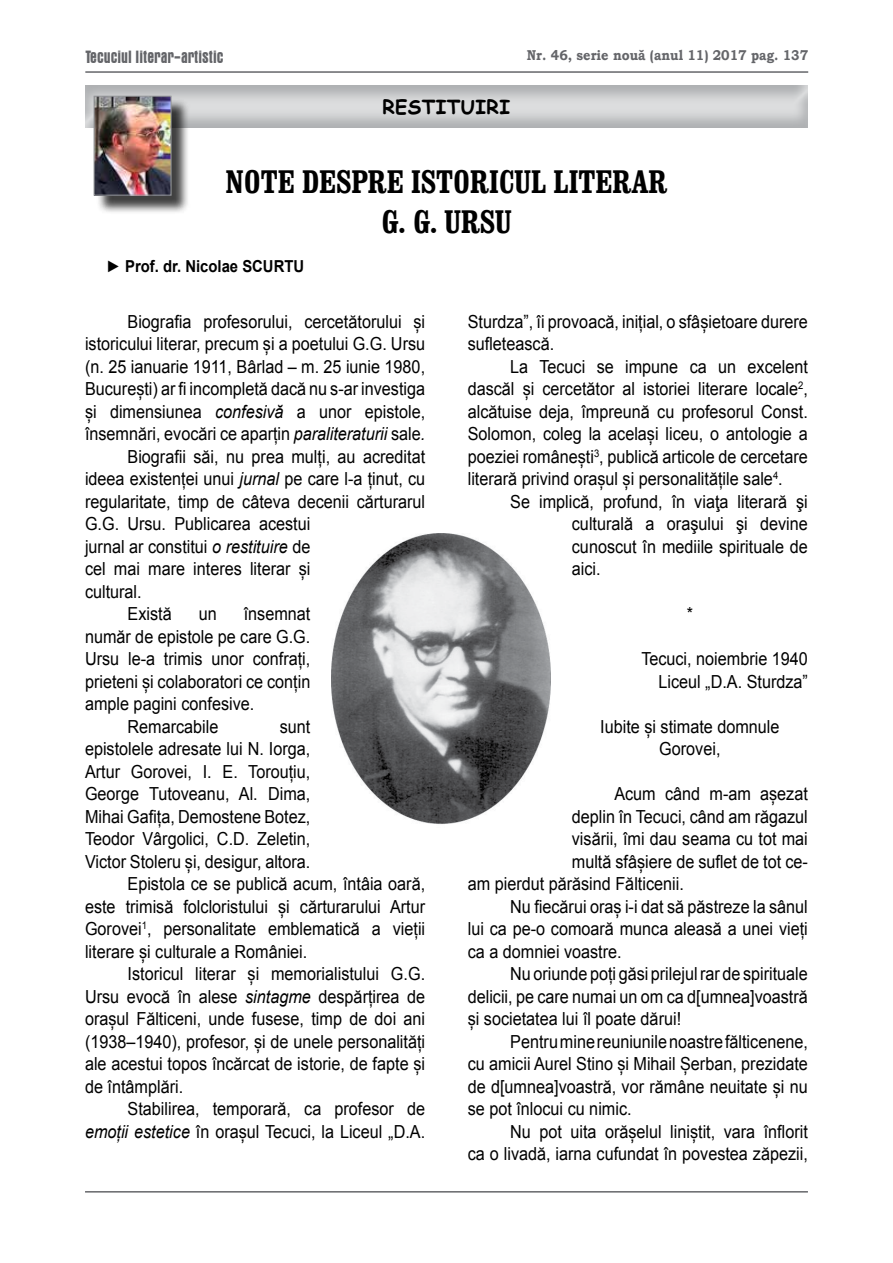
<style>
.page{position:relative;width:893px;height:1263px;background:#fff}
.page>*{position:absolute;margin:0;border:0;box-sizing:border-box;transform-origin:0 0}
.t1{font:700 condensed 33px/39.6px "Clarendon";color:#000;text-align:center}
.t2{font:700 19.5px "Comic Sans MS";letter-spacing:.02em;color:#000}
.t3{font:18px/22.5px "Arial";color:#000;text-align:justify;scale:.9 1}
.t4{font:700 condensed 18px "Aurora BT";color:#646569;scale:.9 1}
.t5{font:700 16.5px "Arial";color:#000;scale:.9 1}
.t6{font:700 14.25px "Bookman Old Style";color:#646569;scale:.9 1}
.s1{font-style:italic}
</style>
<div class="page">
<hr style="left:85px;top:71px;width:723px;height:2px;background:#646569">
<hr style="left:85px;top:1191px;width:723px;height:1px;background:#646569">
<div style="left:83px;top:82px;width:726px;height:47px;background:#939598;opacity:.5"></div>
<img style="left:332px;top:534px;width:219px;height:290px">
<div style="left:96px;top:98px;width:94px;height:117px;background:#000;opacity:.75"></div>
<img style="left:96px;top:98px;width:74px;height:96px">
<div style="left:94px;top:96px;width:78px;height:100px;border:1px solid #939598"></div>
<p class="t4" style="left:85px;top:47px;width:155px">Tecuciul literar-artistic</p>
<p class="t6" style="left:527px;top:45px;width:314px">Nr. 46, serie nouă (anul 11) 2017 pag. 137</p>
<p class="t2" style="left:382px;top:93px;width:129px">RESTITUIRI</p>
<h1 class="t1" style="left:226px;top:162px;width:443px">NOTE DESPRE ISTORICUL LITERAR<br>G. G. URSU</h1>
<p class="t5" style="left:106px;top:255px;width:221px">► Prof. dr. Nicolae SCURTU</p>
<p class="t3" style="left:128px;top:310px;width:332px">Biografia profesorului, cercetătorului și</p>
<p class="t3" style="left:85px;top:333px;width:379px">istoricului literar, precum și a poetului G.G. Ursu</p>
<p class="t3" style="left:85px;top:355px;width:379px">(n. 25 ianuarie 1911, Bârlad – m. 25 iunie 1980,</p>
<p class="t3" style="left:85px;top:378px;width:379px">București) ar fi incompletă dacă nu s-ar investiga</p>
<p class="t3" style="left:85px;top:400px;width:379px">și dimensiunea <span class="s1">confesivă</span> a unor epistole,</p>
<p class="t3" style="left:85px;top:423px;width:379px">însemnări, evocări ce aparțin <span class="s1">paraliteraturii</span> sale<span class="s1">.</span></p>
<p class="t3" style="left:128px;top:445px;width:332px">Biografii săi, nu prea mulți, au acreditat</p>
<p class="t3" style="left:85px;top:468px;width:379px">ideea existenței unui <span class="s1">jurnal</span> pe care l-a ținut, cu</p>
<p class="t3" style="left:85px;top:490px;width:379px">regularitate, timp de câteva decenii cărturarul</p>
<p class="t3" style="left:85px;top:513px;width:252px">G.G. Ursu. Publicarea acestui</p>
<p class="t3" style="left:85px;top:535px;width:252px">jurnal ar constitui <span class="s1">o restituire</span> de</p>
<p class="t3" style="left:85px;top:558px;width:252px">cel mai mare interes literar și</p>
<p class="t3" style="left:85px;top:580px;width:65px">cultural.</p>
<p class="t3" style="left:128px;top:603px;width:51px">Există</p>
<p class="t3" style="left:199px;top:603px;width:22px">un</p>
<p class="t3" style="left:244px;top:603px;width:76px">însemnat</p>
<p class="t3" style="left:85px;top:625px;width:252px">număr de epistole pe care G.G.</p>
<p class="t3" style="left:85px;top:648px;width:252px">Ursu le-a trimis unor confrați,</p>
<p class="t3" style="left:85px;top:670px;width:252px">prieteni și colaboratori ce conțin</p>
<p class="t3" style="left:85px;top:693px;width:190px">ample pagini confesive.</p>
<p class="t3" style="left:128px;top:715px;width:103px">Remarcabile</p>
<p class="t3" style="left:280px;top:715px;width:36px">sunt</p>
<p class="t3" style="left:85px;top:738px;width:252px">epistolele adresate lui N. Iorga,</p>
<p class="t3" style="left:85px;top:760px;width:252px">Artur Gorovei, I. E. Torouțiu,</p>
<p class="t3" style="left:85px;top:783px;width:252px">George Tutoveanu, Al. Dima,</p>
<p class="t3" style="left:85px;top:805px;width:252px">Mihai Gafița, Demostene Botez,</p>
<p class="t3" style="left:85px;top:828px;width:252px">Teodor Vârgolici, C.D. Zeletin,</p>
<p class="t3" style="left:85px;top:850px;width:252px">Victor Stoleru și, desigur, altora.</p>
<p class="t3" style="left:128px;top:873px;width:332px">Epistola ce se publică acum, întâia oară,</p>
<p class="t3" style="left:85px;top:895px;width:379px">este trimisă folcloristului și cărturarului Artur</p>
<p class="t3" style="left:85px;top:918px;width:379px">Gorovei<sup>1</sup>, personalitate emblematică a vieții</p>
<p class="t3" style="left:85px;top:940px;width:249px">literare și culturale a României.</p>
<p class="t3" style="left:128px;top:963px;width:332px">Istoricul literar și memorialistului G.G.</p>
<p class="t3" style="left:85px;top:985px;width:379px">Ursu evocă în alese <span class="s1">sintagme</span> despărțirea de</p>
<p class="t3" style="left:85px;top:1008px;width:379px">orașul Fălticeni, unde fusese, timp de doi ani</p>
<p class="t3" style="left:85px;top:1030px;width:379px">(1938–1940), profesor, și de unele personalități</p>
<p class="t3" style="left:85px;top:1053px;width:379px">ale acestui topos încărcat de istorie, de fapte și</p>
<p class="t3" style="left:85px;top:1075px;width:111px">de întâmplări.</p>
<p class="t3" style="left:128px;top:1098px;width:332px">Stabilirea, temporară, ca profesor de</p>
<p class="t3" style="left:85px;top:1120px;width:379px"><span class="s1">emoții estetice</span> în orașul Tecuci, la Liceul „D.A.</p>
<p class="t3" style="left:468px;top:310px;width:379px">Sturdza”, îi provoacă, inițial, o sfâșietoare durere sufletească.</p>
<p class="t3" style="left:468px;top:355px;width:379px;text-indent:43px">La Tecuci se impune ca un excelent dascăl și cercetător al istoriei literare locale<sup>2</sup>, alcătuise deja, împreună cu profesorul Const.<br>Solomon, coleg la același liceu, o antologie a poeziei românești<sup>3</sup>, publică articole de cercetare literară privind orașul și personalitățile sale<sup>4</sup>.</p>
<p class="t3" style="left:572px;top:490px;width:264px;text-indent:-62px">Se implică, profund, în viaţa literară şi culturală a oraşului şi devine cunoscut în mediile spirituale de aici.</p>
<p class="t3" style="left:687px;top:603px;width:9px">*</p>
<p class="t3" style="left:641px;top:648px;width:187px;text-align:right">Tecuci, noiembrie 1940<br>Liceul „D.A. Sturdza”</p>
<p class="t3" style="left:600px;top:715px;width:201px;text-align:center">Iubite și stimate domnule<br>Gorovei,</p>
<p class="t3" style="left:614px;top:783px;width:216px">Acum când m-am așezat</p>
<p class="t3" style="left:572px;top:805px;width:264px">deplin în Tecuci, când am răgazul</p>
<p class="t3" style="left:572px;top:828px;width:264px">visării, îmi dau seama cu tot mai</p>
<p class="t3" style="left:572px;top:850px;width:264px">multă sfâșiere de suflet de tot ce-</p>
<p class="t3" style="left:468px;top:873px;width:242px">am pierdut părăsind Fălticenii.</p>
<p class="t3" style="left:510px;top:895px;width:332px">Nu fiecărui oraș i-i dat să păstreze la sânul</p>
<p class="t3" style="left:468px;top:918px;width:379px">lui ca pe-o comoară munca aleasă a unei vieți</p>
<p class="t3" style="left:468px;top:940px;width:173px">ca a domniei voastre.</p>
<p class="t3" style="left:510px;top:963px;width:332px">Nu oriunde poți găsi prilejul rar de spirituale</p>
<p class="t3" style="left:468px;top:985px;width:379px">delicii, pe care numai un om ca d[umnea]voastră</p>
<p class="t3" style="left:468px;top:1008px;width:239px">și societatea lui îl poate dărui!</p>
<p class="t3" style="left:510px;top:1030px;width:332px">Pentru mine reuniunile noastre fălticenene,</p>
<p class="t3" style="left:468px;top:1053px;width:379px">cu amicii Aurel Stino și Mihail Șerban, prezidate</p>
<p class="t3" style="left:468px;top:1075px;width:379px">de d[umnea]voastră, vor rămâne neuitate și nu</p>
<p class="t3" style="left:468px;top:1098px;width:184px">se pot înlocui cu nimic.</p>
<p class="t3" style="left:510px;top:1120px;width:332px">Nu pot uita orășelul liniștit, vara înflorit</p>
<p class="t3" style="left:468px;top:1143px;width:379px">ca o livadă, iarna cufundat în povestea zăpezii,</p>
</div>
